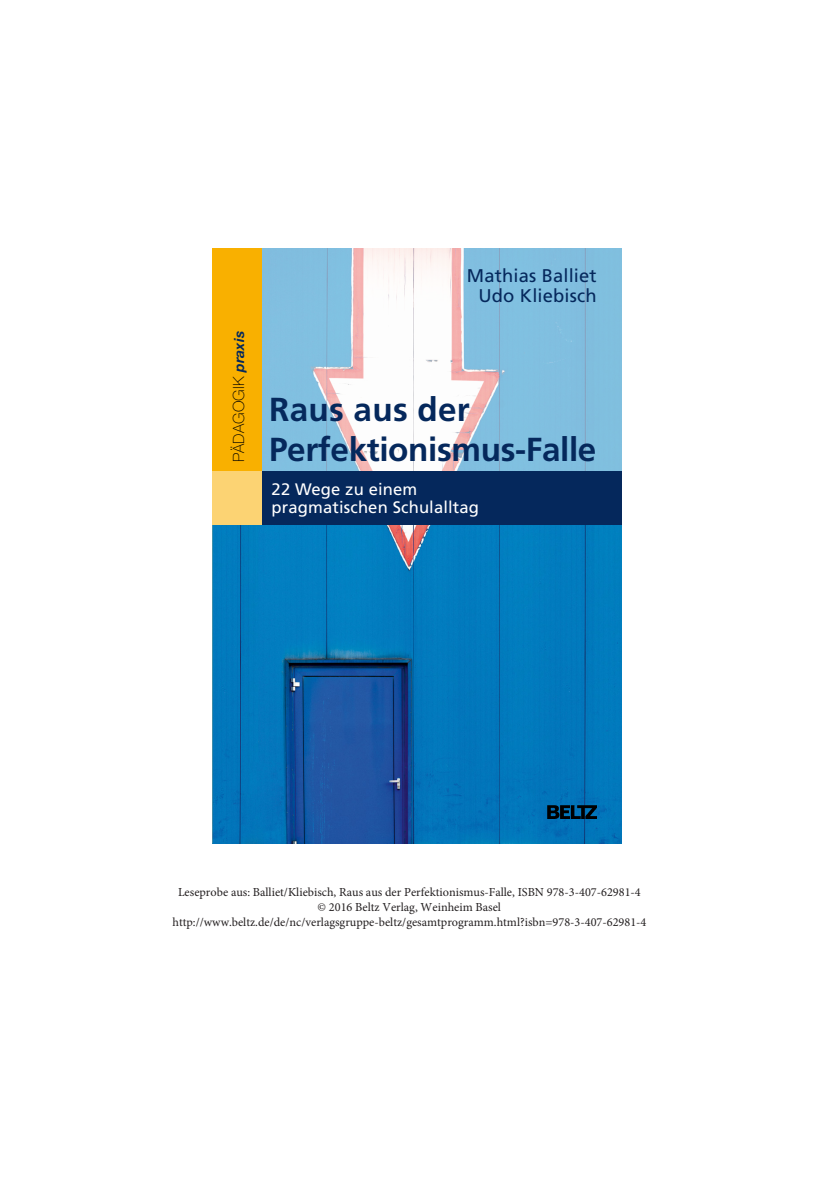
<style>
.page{position:relative;width:819px;height:1191px;background:#fff}
.page>*{position:absolute;margin:0;border:0;box-sizing:border-box;transform-origin:0 0}
.t1{font:700 33.25px "Frutiger";letter-spacing:-.01em;color:#05285c}
.t2{font:700 33.25px "Frutiger";letter-spacing:.01em;color:#05285c}
.t3{font:18.38px/19.2px "Frutiger";letter-spacing:.01em;color:#05285c;text-align:right}
.t4{font:16.62px/18.4px "Frutiger";letter-spacing:.01em;color:#fff}
.t5{font:100 15.58px "Helvetica Neue";letter-spacing:.01em;color:#000}
.t6{font:italic 700 14px "Helvetica Neue";color:#05285c}
.t7{font:12.25px/14.9px "Minion Pro";color:#231f20;text-align:center}
</style>
<div class="page">
<img style="left:212px;top:525px;width:409px;height:318px">
<img style="left:262px;top:248px;width:359px;height:223px">
<div style="left:212px;top:248px;width:50px;height:223px;background:#f9b000"></div>
<div style="left:262px;top:471px;width:359px;height:54px;background:#05285c"></div>
<div style="left:212px;top:471px;width:50px;height:54px;background:#fcd373"></div>
<img style="left:547px;top:805px;width:49px;height:14px">
<p class="t6" style="left:231px;top:372px;width:43px;rotate:-90deg">praxis</p>
<p class="t5" style="left:230px;top:462px;width:87px;rotate:-90deg">PÄDAGOGIK</p>
<h2 class="t3" style="left:467px;top:266px;width:131px">Mathias Balliet<br>Udo Kliebisch</h2>
<h1 class="t2" style="left:269px;top:390px;width:202px">Raus aus der</h1>
<h1 class="t1" style="left:269px;top:430px;width:329px">Perfektionismus-Falle</h1>
<h3 class="t4" style="left:271px;top:480px;width:209px">22 Wege zu einem pragmatischen Schulalltag</h3>
<p class="t7" style="left:172px;top:886px;width:475px">Leseprobe aus: Balliet/Kliebisch, Raus aus der Perfektionismus-Falle, ISBN 978-3-407-62981-4 © 2016 Beltz Verlag, Weinheim Basel http://www.beltz.de/de/nc/verlagsgruppe-beltz/gesamtprogramm.html?isbn=978-3-407-62981-4</p>
</div>
